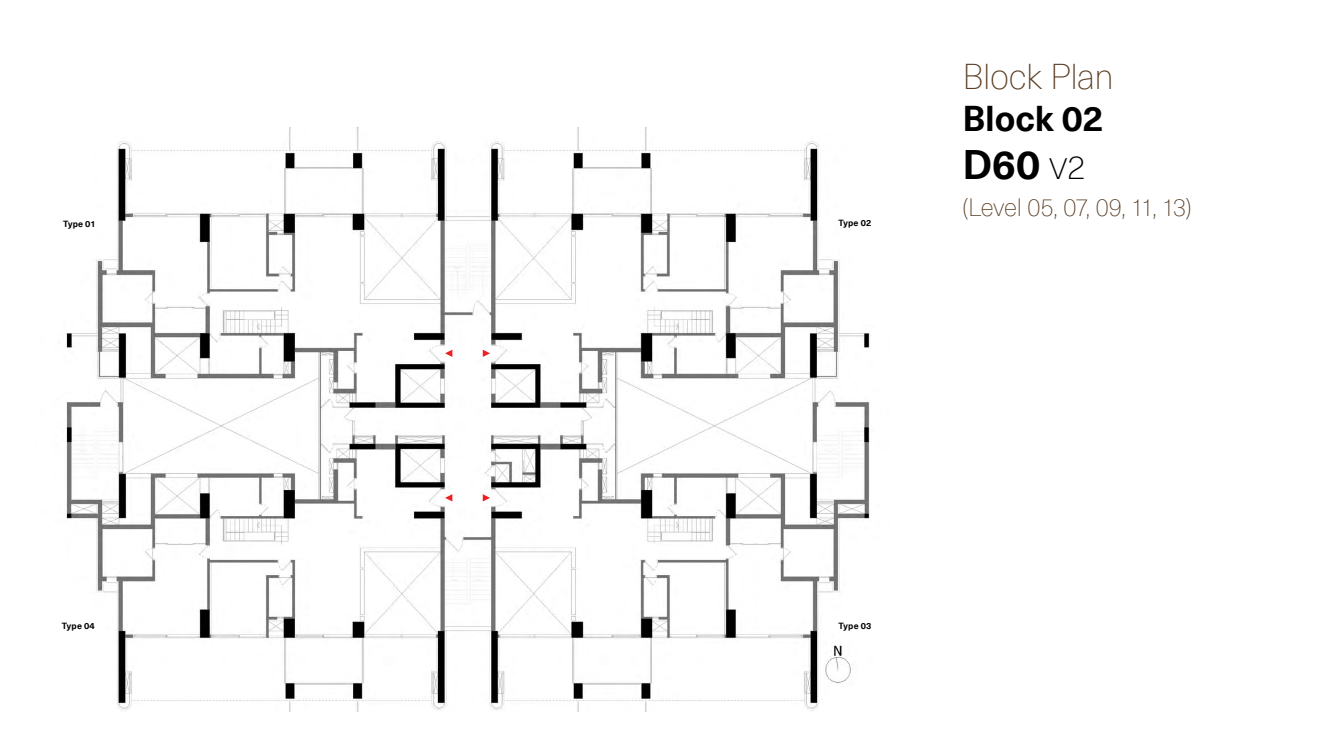
<style>
.page{position:relative;width:1340px;height:745px;background:#fff}
.page>*{position:absolute;margin:0;border:0;box-sizing:border-box;transform-origin:0 0}
.t1{font:700 40.25px "Neue Haas Unica Pro";color:#000}
.t2{font:100 35px "Neue Haas Unica Pro";letter-spacing:-.015em;color:#5b3e24}
.t3{font:700 35px "Neue Haas Unica Pro";letter-spacing:-.005em;color:#000}
.t4{font:100 24.5px "Neue Haas Unica Pro";letter-spacing:-.015em;color:#5b3e24}
.t5{font:700 8.75px "Neue Haas Unica Pro";letter-spacing:.025em;color:#000}
.s1{font-weight:100}
</style>
<div class="page">
<img style="left:66px;top:127px;width:804px;height:584px">
<svg style="left:483px;top:349px;width:7px;height:8px"></svg>
<svg style="left:445px;top:494px;width:7px;height:7px"></svg>
<svg style="left:483px;top:494px;width:7px;height:7px"></svg>
<svg style="left:445px;top:349px;width:7px;height:8px"></svg>
<p class="t5" style="left:63px;top:218px;width:34px">Type 01</p>
<p class="t5" style="left:838px;top:217px;width:34px">Type 02</p>
<h2 class="t2" style="left:962px;top:56px;width:152px">Block Plan</h2>
<h2 class="t3" style="left:962px;top:97px;width:142px">Block 02</h2>
<h1 class="t1" style="left:962px;top:140px;width:124px">D60 <span class="s1">v2</span></h1>
<h3 class="t4" style="left:962px;top:193px;width:230px">(Level 05, 07, 09, 11, 13)</h3>
<p class="t5" style="left:62px;top:620px;width:35px">Type 04</p>
<p class="t5" style="left:838px;top:620px;width:34px">Type 03</p>
</div>
